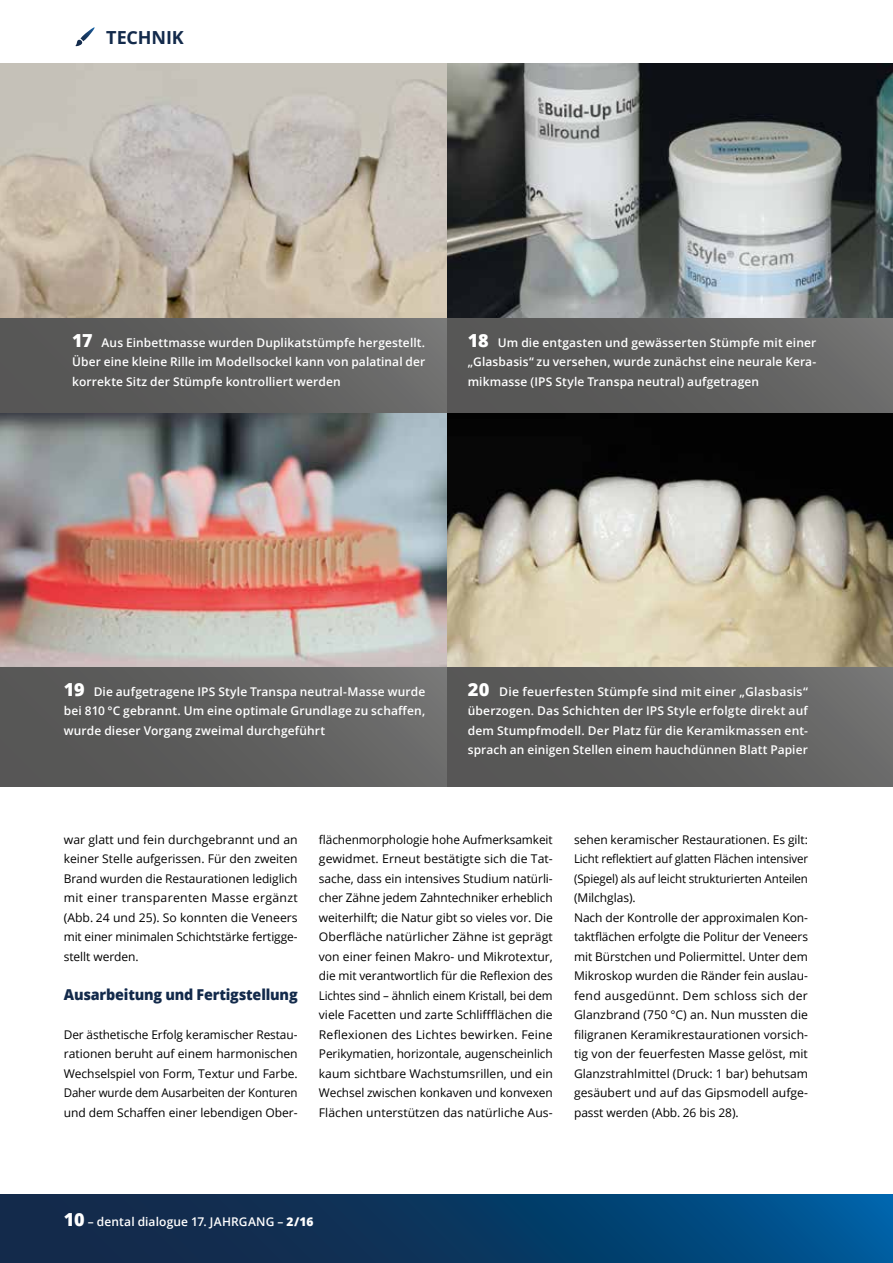
<style>
.page{position:relative;width:893px;height:1263px;background:#fff}
.page>*{position:absolute;margin:0;border:0;box-sizing:border-box;transform-origin:0 0}
.t1{font:700 18px "Open Sans";letter-spacing:-.01em;color:#132a4b}
.t2{font:800 15px "Open Sans";letter-spacing:-.01em;color:#132a4b;scale:.95 1}
.t3{font:12px/19.5px "Open Sans";letter-spacing:-.005em;color:#000;text-align:justify}
.t4{font:600 12px/19.5px "Open Sans";letter-spacing:.01em;color:#fff;text-align:justify}
.s1{font-weight:800;font-size:18px}
.s2{font-weight:800}
</style>
<div class="page">
<svg style="left:0;top:1195px;width:893px;height:68px;background:#093a66"></svg>
<svg style="left:75px;top:27px;width:20px;height:19px"></svg>
<img style="left:0;top:412px;width:893px;height:256px">
<div style="left:446px;top:668px;width:447px;height:119px;background:linear-gradient(to right,#525251,#6d6d6c)"></div>
<div style="left:0;top:668px;width:446px;height:119px;background:linear-gradient(to right,#535252,#6d6e6d)"></div>
<img style="left:0;top:64px;width:893px;height:255px">
<div style="left:446px;top:319px;width:447px;height:93px;background:linear-gradient(to right,#525251,#6e6e6d)"></div>
<div style="left:0;top:319px;width:446px;height:93px;background:linear-gradient(to right,#525251,#6f6f6e)"></div>
<h1 class="t1" style="left:106px;top:24px;width:79px">TECHNIK</h1>
<p class="t4" style="left:72px;top:333px;width:354px"><span class="s1">17</span> Aus Einbettmasse wurden Duplikatstümpfe hergestellt.<br>Über eine kleine Rille im Modellsockel kann von palatinal der korrekte Sitz der Stümpfe kontrolliert werden</p>
<p class="t4" style="left:468px;top:333px;width:350px"><span class="s1">18</span> Um die entgasten und gewässerten Stümpfe mit einer „Glasbasis“ zu versehen, wurde zunächst eine neurale Kera&shy;mikmasse (IPS Style Transpa neutral) aufgetragen</p>
<p class="t4" style="left:64px;top:681px;width:363px"><span class="s1">19</span> Die aufgetragene IPS Style Transpa neutral-Masse wurde bei 810 °C gebrannt. Um eine optimale Grundlage zu schaffen, wurde dieser Vorgang zweimal durchgeführt</p>
<p class="t4" style="left:468px;top:681px;width:342px"><span class="s1">20</span> Die feuerfesten Stümpfe sind mit einer „Glasbasis“ überzogen. Das Schichten der IPS Style erfolgte direkt auf dem Stumpfmodell. Der Platz für die Keramikmassen ent&shy;sprach an einigen Stellen einem hauchdünnen Blatt Papier</p>
<p class="t3" style="left:64px;top:829px;width:235px">war glatt und fein durchgebrannt und an keiner Stelle aufgerissen. Für den zweiten Brand wurden die Restaurationen lediglich mit einer transparenten Masse ergänzt (Abb. 24 und 25). So konnten die Veneers mit einer minimalen Schichtstärke fertigge&shy;stellt werden.</p>
<p class="t2" style="left:64px;top:983px;width:248px">Ausarbeitung und Fertigstellung</p>
<p class="t3" style="left:64px;top:1024px;width:235px">Der ästhetische Erfolg keramischer Restau&shy;rationen beruht auf einem harmonischen Wechselspiel von Form, Textur und Farbe.<br>Daher wurde dem Ausarbeiten der Konturen und dem Schaffen einer lebendigen Ober-</p>
<p class="t3" style="left:319px;top:829px;width:235px">flächenmorphologie hohe Aufmerksamkeit gewidmet. Erneut bestätigte sich die Tat&shy;sache, dass ein intensives Studium natürli&shy;cher Zähne jedem Zahntechniker erheblich weiterhilft; die Natur gibt so vieles vor. Die Oberfläche natürlicher Zähne ist geprägt von einer feinen Makro- und Mikrotextur, die mit verantwortlich für die Reflexion des Lichtes sind – ähnlich einem Kristall, bei dem viele Facetten und zarte Schliffflächen die Reflexionen des Lichtes bewirken. Feine Perikymatien, horizontale, augenscheinlich kaum sichtbare Wachstumsrillen, und ein Wechsel zwischen konkaven und konvexen Flächen unterstützen das natürliche Aus-</p>
<p class="t3" style="left:574px;top:829px;width:235px;text-align:left">sehen keramischer Restaurationen. Es gilt:<br>Licht reflektiert auf glatten Flächen intensiver (Spiegel) als auf leicht strukturierten Anteilen (Milchglas).<br>Nach der Kontrolle der approximalen Kon&shy;taktflächen erfolgte die Politur der Veneers mit Bürstchen und Poliermittel. Unter dem Mikroskop wurden die Ränder fein auslau&shy;fend ausgedünnt. Dem schloss sich der Glanzbrand (750 °C) an. Nun mussten die filigranen Keramikrestaurationen vorsich&shy;tig von der feuerfesten Masse gelöst, mit Glanzstrahlmittel (Druck: 1 bar) behutsam gesäubert und auf das Gipsmodell aufge&shy;passt werden (Abb. 26 bis 28).</p>
<p class="t4" style="left:64px;top:1211px;width:251px"><span class="s1">10</span> – dental dialogue 17. JAHRGANG – <span class="s2">2/16</span></p>
</div>
